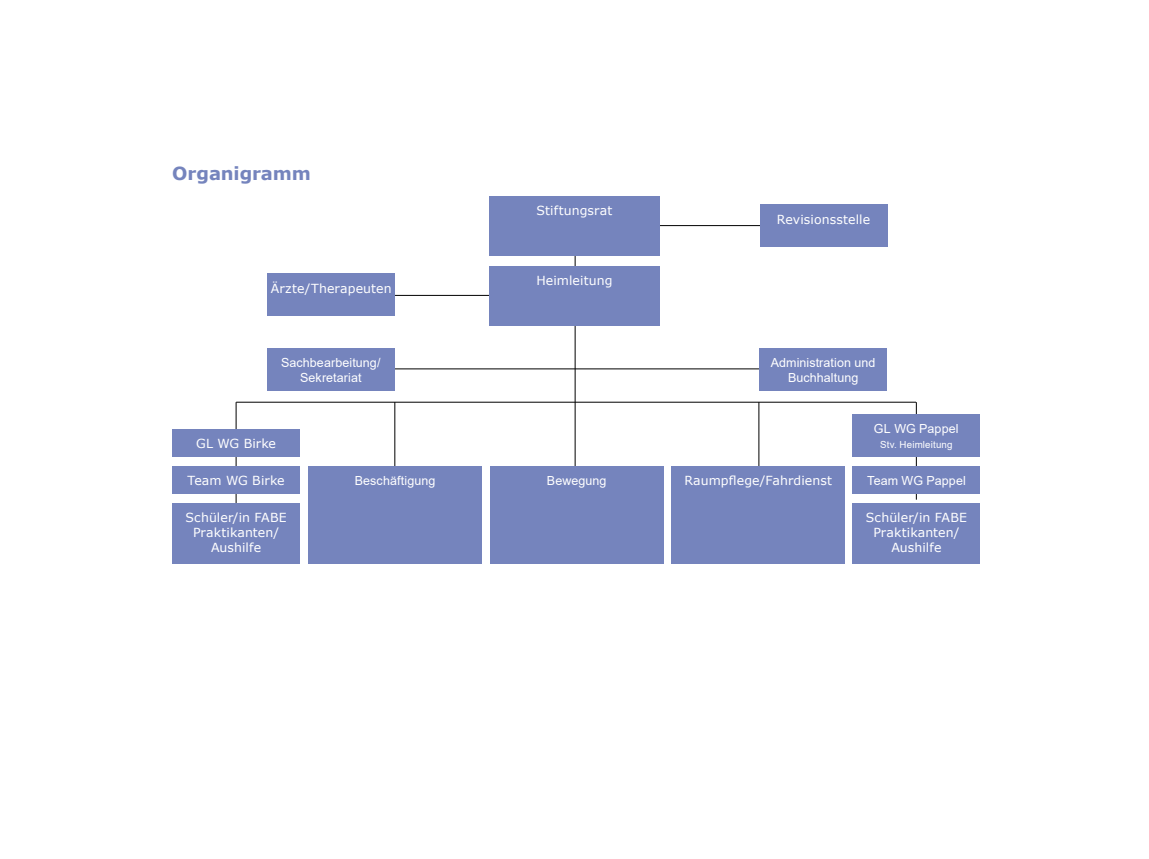
<style>
.page{position:relative;width:1149px;height:859px;background:#fff}
.page>*{position:absolute;margin:0;border:0;box-sizing:border-box;transform-origin:0 0}
.t1{font:700 18px "Verdana";letter-spacing:-.01em;color:#7584bd}
.t2{font:12.45px/15px "Verdana";letter-spacing:.01em;color:#fff;text-align:center}
.t3{font:12.45px/15px "Arial";letter-spacing:.005em;color:#fff;text-align:center}
.t4{font:9.75px "Arial";letter-spacing:.015em;color:#fff}
</style>
<div class="page">
<hr style="left:394px;top:402px;width:1px;height:108px;background:#000">
<hr style="left:758px;top:402px;width:1px;height:113px;background:#000">
<hr style="left:236px;top:402px;width:1px;height:126px;background:#000">
<hr style="left:915px;top:402px;width:1px;height:98px;background:#000">
<hr style="left:648px;top:225px;width:117px;height:1px;background:#000">
<hr style="left:331px;top:369px;width:435px;height:1px;background:#000">
<hr style="left:574px;top:236px;width:1px;height:279px;background:#000">
<div style="left:489px;top:196px;width:170px;height:60px;background:#7584bd"></div>
<div style="left:308px;top:466px;width:173px;height:98px;background:#7584bd"></div>
<div style="left:759px;top:204px;width:127px;height:43px;background:#7584bd"></div>
<div style="left:852px;top:503px;width:127px;height:61px;background:#7584bd"></div>
<div style="left:852px;top:466px;width:127px;height:28px;background:#7584bd"></div>
<hr style="left:391px;top:295px;width:185px;height:1px;background:#000">
<hr style="left:236px;top:402px;width:679px;height:1px;background:#000">
<div style="left:759px;top:348px;width:127px;height:42px;background:#7584bd"></div>
<div style="left:671px;top:466px;width:173px;height:98px;background:#7584bd"></div>
<div style="left:490px;top:466px;width:173px;height:98px;background:#7584bd"></div>
<div style="left:267px;top:273px;width:128px;height:43px;background:#7584bd"></div>
<div style="left:489px;top:266px;width:170px;height:59px;background:#7584bd"></div>
<div style="left:267px;top:348px;width:127px;height:42px;background:#7584bd"></div>
<div style="left:172px;top:503px;width:128px;height:61px;background:#7584bd"></div>
<div style="left:172px;top:429px;width:128px;height:27px;background:#7584bd"></div>
<div style="left:172px;top:466px;width:128px;height:28px;background:#7584bd"></div>
<div style="left:852px;top:414px;width:127px;height:42px;background:#7584bd"></div>
<h1 class="t1" style="left:172px;top:161px;width:140px">Organigramm</h1>
<p class="t2" style="left:536px;top:203px;width:77px">Stiftungsrat</p>
<p class="t2" style="left:270px;top:281px;width:122px">Ärzte/Therapeuten</p>
<p class="t2" style="left:536px;top:273px;width:77px">Heimleitung</p>
<p class="t3" style="left:281px;top:355px;width:101px">Sachbearbeitung/<br>Sekretariat</p>
<p class="t2" style="left:776px;top:211px;width:95px">Revisionsstelle</p>
<p class="t3" style="left:770px;top:355px;width:106px">Administration und<br>Buchhaltung</p>
<p class="t2" style="left:196px;top:436px;width:81px">GL WG Birke</p>
<p class="t2" style="left:187px;top:473px;width:99px">Team WG Birke</p>
<p class="t2" style="left:185px;top:510px;width:102px">Schüler/in FABE<br>Praktikanten/<br>Aushilfe</p>
<p class="t3" style="left:354px;top:473px;width:82px">Beschäftigung</p>
<p class="t3" style="left:547px;top:473px;width:61px">Bewegung</p>
<p class="t2" style="left:684px;top:473px;width:149px">Raumpflege/Fahrdienst</p>
<p class="t3" style="left:873px;top:421px;width:86px">GL WG Pappel</p>
<p class="t4" style="left:879px;top:438px;width:74px">Stv. Heimleitung</p>
<p class="t3" style="left:866px;top:473px;width:100px">Team WG Pappel</p>
<p class="t2" style="left:865px;top:510px;width:102px">Schüler/in FABE<br>Praktikanten/<br>Aushilfe</p>
</div>
